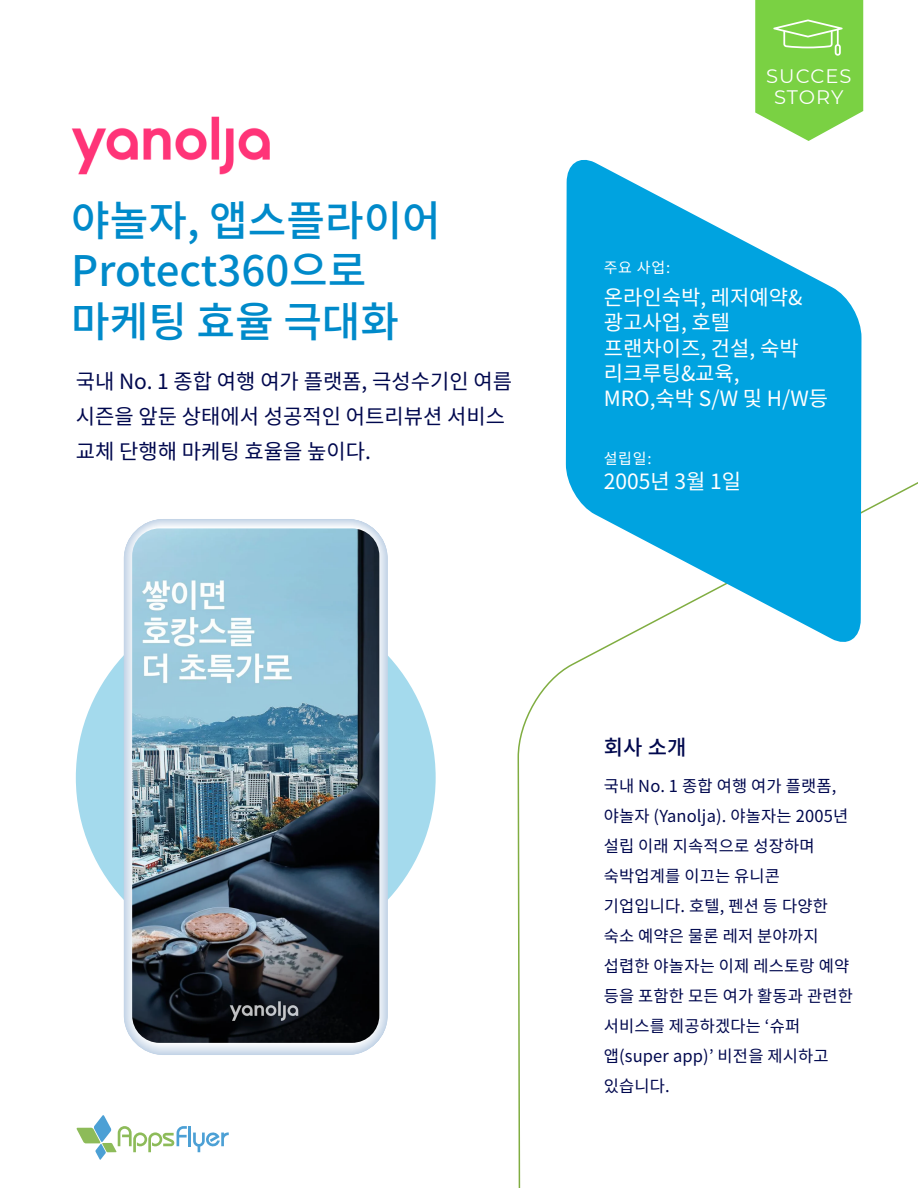
<style>
.page{position:relative;width:918px;height:1188px;background:#fff}
.page>*{position:absolute;margin:0;border:0;box-sizing:border-box;transform-origin:0 0}
.t1{font:500 42px/50.4px "Noto Sans CJ Kkr";color:#008aca}
.t2{font:21px/25.2px "Noto Sans CJ Kkr";color:#fff}
.t3{font:21px/35.2px "Noto Sans CJ Kkr";color:#00084e}
.t4{font:500 21px "Noto Sans CJ Kkr";color:#00084e}
.t5{font:19.5px/21px "Montserrat";letter-spacing:.05em;color:#fff;text-align:center}
.t6{font:16.5px/30px "Noto Sans CJ Kkr";letter-spacing:.01em;color:#00084e}
.t7{font:15px "Noto Sans CJ Kkr";letter-spacing:.05em;color:#fff}
</style>
<div class="page">
<svg style="left:76px;top:598px;width:360px;height:360px;background:#aedbec"></svg>
<svg style="left:518px;top:445px;width:400px;height:743px"></svg>
<svg style="left:566px;top:159px;width:296px;height:488px;fill:#00a3e0"></svg>
<svg style="left:755px;top:0;width:108px;height:141px;background:#8bd75c"></svg>
<img style="left:71px;top:116px;width:199px;height:59px">
<img style="left:132px;top:528px;width:247px;height:515px">
<hr style="left:188px;top:1126px;width:3px;height:20px;background:#4ca0d5">
<svg style="left:193px;top:1132px;width:36px;height:20px"></svg>
<svg style="left:76px;top:1115px;width:111px;height:45px"></svg>
<h1 class="t1" style="left:71px;top:196px;width:371px">야놀자, 앱스플라이어<br>Protect360으로 마케팅 효율 극대화</h1>
<p class="t3" style="left:76px;top:364px;width:438px">국내 No. 1 종합 여행 여가 플랫폼, 극성수기인 여름 시즌을 앞둔 상태에서 성공적인 어트리뷰션 서비스 교체 단행해 마케팅 효율을 높이다.</p>
<p class="t5" style="left:766px;top:65px;width:87px">SUCCES<br>STORY</p>
<p class="t7" style="left:604px;top:259px;width:68px">주요 사업:</p>
<p class="t2" style="left:604px;top:285px;width:226px">온라인숙박, 레저예약&amp; 광고사업, 호텔 프랜차이즈, 건설, 숙박 리크루팅&amp;교육,<br>MRO,숙박 S/W 및 H/W등</p>
<p class="t7" style="left:604px;top:450px;width:49px">설립일:</p>
<p class="t2" style="left:604px;top:470px;width:139px">2005년 3월 1일</p>
<p class="t4" style="left:604px;top:735px;width:84px">회사 소개</p>
<p class="t6" style="left:604px;top:772px;width:251px">국내 No. 1 종합 여행 여가 플랫폼, 야놀자 (Yanolja). 야놀자는 2005년 설립 이래 지속적으로 성장하며 숙박업계를 이끄는 유니콘 기업입니다. 호텔, 펜션 등 다양한 숙소 예약은 물론 레저 분야까지 섭렵한 야놀자는 이제 레스토랑 예약 등을 포함한 모든 여가 활동과 관련한 서비스를 제공하겠다는 ‘슈퍼 앱(super app)’ 비전을 제시하고 있습니다.</p>
</div>
